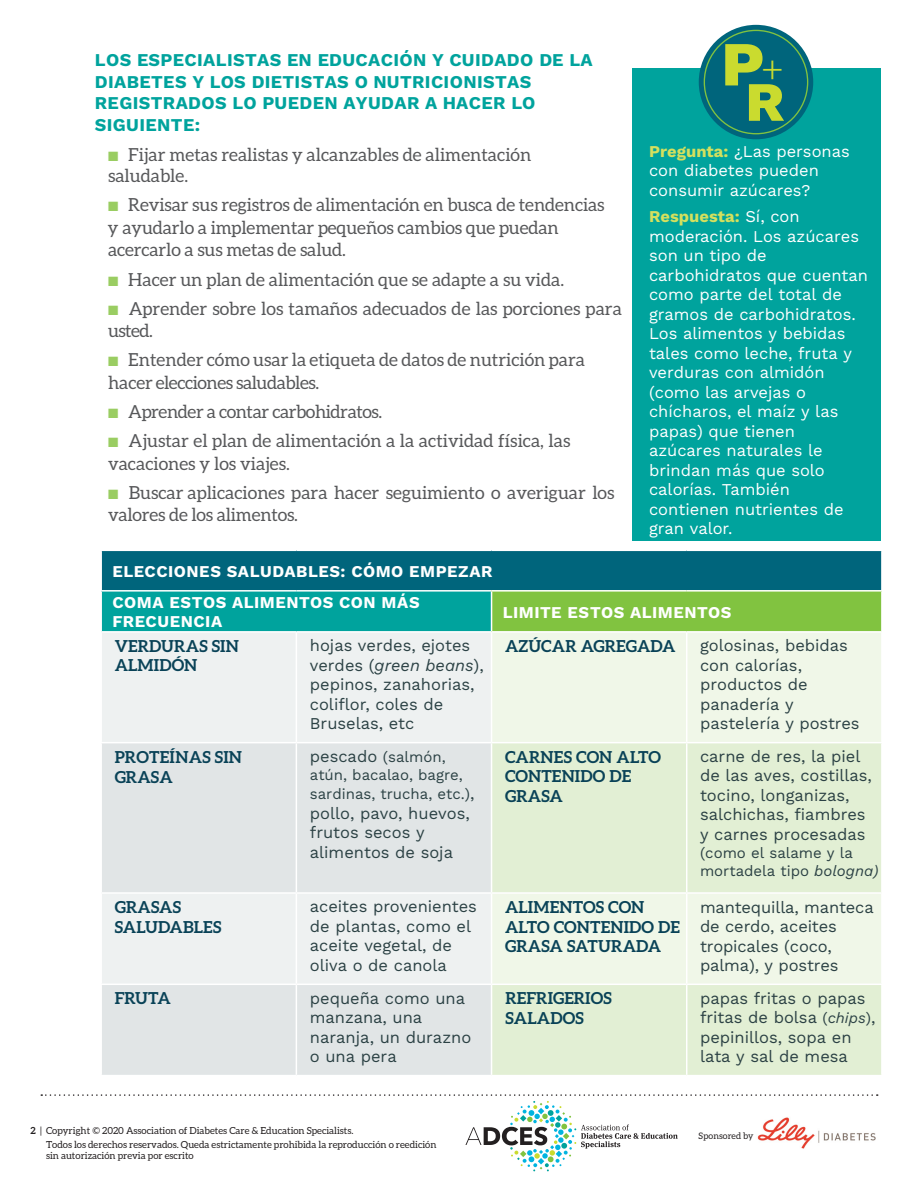
<style>
.page{position:relative;width:918px;height:1188px;background:#fff}
.page>*{position:absolute;margin:0;border:0;box-sizing:border-box;transform-origin:0 0}
.body_aleo{font:800 62.7px "Work Sans";color:#cadb2f}
.body_aleo-2{font:800 55.5px "Work Sans";color:#cadb2f}
.t1{font:18px/22.5px "Aleo";color:#57585a}
.Sub_bars_thin_copy{font:700 18px/21.6px "Work Sans";letter-spacing:.02em;color:#00a39d}
.t2{font:18px "Aleo";letter-spacing:-.025em;color:#57585a}
.table_row{font:16.5px/19.5px "Work Sans";color:#2b4144}
.body_aleo-3{font:16.5px/19.5px "Work Sans";color:#fff}
.table_bold{font:700 16.5px/19.5px "Aleo";letter-spacing:.01em;color:#094257}
.Table_sub{font:700 16.5px/19.5px "Work Sans";letter-spacing:.03em;color:#fff}
.table_row-2{font:15px/18.6px "Work Sans";color:#2b4144}
.page_numbers{font:9.75px/13.4px "Aleo";color:#231f20}
.page_numbers-2{font:9px "Aleo";color:#231f20}
.s1{color:#9acd62}
.s2{font-weight:300;font-size:38.55px}
.s3{font-weight:700;color:#d4e05e}
.s4{font-style:italic}
.s5{font-size:16.5px}
.s6{font-size:15px}
.s7{font-style:italic;font-size:15px}
.s8{font-weight:700}
</style>
<div class="page">
<div style="left:633px;top:68px;width:248px;height:473px;background:#00a39d"></div>
<div style="left:699px;top:25px;width:114px;height:114px;background:#00657c;border-radius:50%"></div>
<div style="left:101px;top:550px;width:781px;height:41px;background:#00657c"></div>
<div style="left:101px;top:591px;width:391px;height:41px;background:#00a39d"></div>
<div style="left:492px;top:591px;width:390px;height:41px;background:#81c340"></div>
<div style="left:102px;top:633px;width:389px;height:109px;background:#eef1f1"></div>
<div style="left:492px;top:633px;width:389px;height:109px;background:#f0f7e8"></div>
<svg style="left:102px;top:743px;width:389px;height:332px;background:#e4e8e9"></svg>
<svg style="left:492px;top:743px;width:389px;height:332px;background:#e5f1d9"></svg>
<hr style="left:491px;top:592px;width:1px;height:39px;background:#fff">
<hr style="left:686px;top:633px;width:1px;height:109px;background:#fff">
<hr style="left:296px;top:743px;width:1px;height:149px;background:#fff">
<hr style="left:686px;top:743px;width:1px;height:149px;background:#fff">
<hr style="left:296px;top:894px;width:1px;height:90px;background:#fff">
<hr style="left:686px;top:894px;width:1px;height:90px;background:#fff">
<hr style="left:296px;top:985px;width:1px;height:90px;background:#fff">
<hr style="left:686px;top:985px;width:1px;height:90px;background:#fff">
<hr style="left:296px;top:633px;width:1px;height:109px;background:#fff">
<hr style="left:100px;top:892px;width:196px;height:2px;background:#fff">
<hr style="left:296px;top:892px;width:196px;height:2px;background:#fff">
<hr style="left:492px;top:892px;width:195px;height:2px;background:#fff">
<hr style="left:687px;top:892px;width:196px;height:2px;background:#fff">
<hr style="left:100px;top:984px;width:196px;height:1px;background:#fff">
<hr style="left:296px;top:984px;width:196px;height:1px;background:#fff">
<hr style="left:492px;top:984px;width:195px;height:1px;background:#fff">
<hr style="left:687px;top:984px;width:196px;height:1px;background:#fff">
<hr style="left:100px;top:592px;width:2px;height:39px;background:#fff">
<hr style="left:881px;top:592px;width:2px;height:39px;background:#fff">
<hr style="left:100px;top:631px;width:196px;height:2px;background:#fff">
<hr style="left:296px;top:631px;width:196px;height:2px;background:#fff">
<hr style="left:492px;top:631px;width:195px;height:2px;background:#fff">
<hr style="left:687px;top:631px;width:196px;height:2px;background:#fff">
<hr style="left:100px;top:550px;width:196px;height:1px;background:#fff">
<hr style="left:100px;top:551px;width:2px;height:39px;background:#fff">
<hr style="left:296px;top:550px;width:196px;height:1px;background:#fff">
<hr style="left:492px;top:550px;width:195px;height:1px;background:#fff">
<hr style="left:687px;top:550px;width:196px;height:1px;background:#fff">
<hr style="left:881px;top:551px;width:2px;height:39px;background:#fff">
<hr style="left:100px;top:590px;width:196px;height:2px;background:#fff">
<hr style="left:296px;top:590px;width:196px;height:2px;background:#fff">
<hr style="left:492px;top:590px;width:195px;height:2px;background:#fff">
<hr style="left:687px;top:590px;width:196px;height:2px;background:#fff">
<svg style="left:41px;top:1094px;width:837px;height:77px"></svg>
<p class="Sub_bars_thin_copy" style="left:95px;top:49px;width:499px">LOS ESPECIALISTAS EN EDUCACIÓN Y CUIDADO DE LA DIABETES Y LOS DIETISTAS O NUTRICIONISTAS REGISTRADOS LO PUEDEN AYUDAR A HACER LO SIGUIENTE:</p>
<p class="t1" style="left:108px;top:143px;width:425px;line-height:21.6px"><span class="s1">■</span> Fijar metas realistas y alcanzables de alimentación saludable.</p>
<p class="t1" style="left:108px;top:194px;width:498px"><span class="s1">■</span> Revisar sus registros de alimentación en busca de tendencias y ayudarlo a implementar pequeños cambios que puedan acercarlo a sus metas de salud.</p>
<p class="t1" style="left:108px;top:269px;width:458px"><span class="s1">■</span> Hacer un plan de alimentación que se adapte a su vida.</p>
<p class="t1" style="left:108px;top:297px;width:515px"><span class="s1">■</span> Aprender sobre los tamaños adecuados de las porciones para usted.</p>
<p class="t1" style="left:108px;top:349px;width:479px"><span class="s1">■</span> Entender cómo usar la etiqueta de datos de nutrición para hacer elecciones saludables.</p>
<p class="t2" style="left:108px;top:402px;width:276px"><span class="s1">■</span> Aprender a contar carbohidratos.</p>
<p class="t1" style="left:108px;top:430px;width:464px"><span class="s1">■</span> Ajustar el plan de alimentación a la actividad física, las vacaciones y los viajes.</p>
<p class="t1" style="left:108px;top:481px;width:508px"><span class="s1">■</span> Buscar aplicaciones para hacer seguimiento o averiguar los valores de los alimentos.</p>
<p class="body_aleo" style="left:721px;top:16px;width:64px">P<span class="s2">+</span></p>
<p class="body_aleo-2" style="left:746px;top:60px;width:40px">R</p>
<p class="body_aleo-3" style="left:649px;top:141px;width:202px"><span class="s3">Pregunta:</span> ¿Las personas con diabetes pueden consumir azúcares?</p>
<p class="body_aleo-3" style="left:649px;top:206px;width:221px"><span class="s3">Respuesta:</span> Sí, con moderación. Los azúcares son un tipo de carbohidratos que cuentan como parte del total de gramos de carbohidratos.<br>Los alimentos y bebidas tales como leche, fruta y verduras con almidón (como las arvejas o chícharos, el maíz y las papas) que tienen azúcares naturales le brindan más que solo calorías. También contienen nutrientes de gran valor.</p>
<p class="Table_sub" style="left:112px;top:561px;width:382px">ELECCIONES SALUDABLES: CÓMO EMPEZAR</p>
<p class="Table_sub" style="left:112px;top:592px;width:309px">COMA ESTOS ALIMENTOS CON MÁS<br>FRECUENCIA</p>
<p class="Table_sub" style="left:503px;top:602px;width:230px">LIMITE ESTOS ALIMENTOS</p>
<p class="table_bold" style="left:115px;top:636px;width:126px">VERDURAS SIN<br>ALMIDÓN</p>
<p class="table_row" style="left:310px;top:635px;width:175px">hojas verdes, ejotes verdes (<span class="s4">green beans</span>), pepinos, zanahorias, coliflor, coles de<br>Bruselas, etc</p>
<p class="table_bold" style="left:505px;top:636px;width:172px">AZÚCAR AGREGADA</p>
<p class="table_row" style="left:700px;top:635px;width:161px">golosinas, bebidas con calorías, productos de panadería y pastelería y postres</p>
<p class="table_bold" style="left:115px;top:747px;width:129px">PROTEÍNAS SIN<br>GRASA</p>
<p class="table_row-2" style="left:310px;top:747px;width:166px"><span class="s5">pescado</span> (salmón, atún, bacalao, bagre, sardinas, trucha, etc.)<span class="s5">,</span></p>
<p class="table_row" style="left:310px;top:803px;width:161px">pollo, pavo, huevos, frutos secos y alimentos de soja</p>
<p class="table_bold" style="left:505px;top:747px;width:158px">CARNES CON ALTO<br>CONTENIDO DE<br>GRASA</p>
<p class="table_row" style="left:700px;top:746px;width:174px">carne de res, la piel de las aves, costillas, tocino, longanizas, salchichas, fiambres y carnes procesadas</p>
<p class="table_row-2" style="left:700px;top:844px;width:180px;line-height:17.7px">(como el salame y la mortadela tipo <span class="s4">bologna)</span></p>
<p class="table_bold" style="left:115px;top:897px;width:108px">GRASAS<br>SALUDABLES</p>
<p class="table_row" style="left:310px;top:896px;width:169px">aceites provenientes de plantas, como el aceite vegetal, de oliva o de canola</p>
<p class="table_bold" style="left:505px;top:897px;width:176px">ALIMENTOS CON<br>ALTO CONTENIDO DE<br>GRASA SATURADA</p>
<p class="table_row" style="left:700px;top:897px;width:175px">mantequilla, manteca de cerdo, aceites tropicales (coco, palma), y postres</p>
<p class="table_bold" style="left:115px;top:988px;width:58px">FRUTA</p>
<p class="table_row" style="left:310px;top:988px;width:163px">pequeña como una manzana, una naranja, un durazno o una pera</p>
<p class="table_bold" style="left:505px;top:989px;width:108px">REFRIGERIOS<br>SALADOS</p>
<p class="table_row" style="left:700px;top:988px;width:177px">papas fritas o papas fritas de bolsa <span class="s6">(</span><span class="s7">chips</span><span class="s6">)</span>, pepinillos, sopa en lata y sal de mesa</p>
<p class="page_numbers" style="left:46px;top:1124px;width:392px;text-indent:-15px"><span class="s8">2</span> | Copyright © 2020 Association of Diabetes Care &amp; Education Specialists.<br>Todos los derechos reservados. Queda estrictamente prohibida la reproducción o reedición</p>
<p class="page_numbers" style="left:46px;top:1150px;width:149px">sin autorización previa por escrito</p>
<p class="page_numbers-2" style="left:699px;top:1131px;width:56px">Sponsored by</p>
</div>
